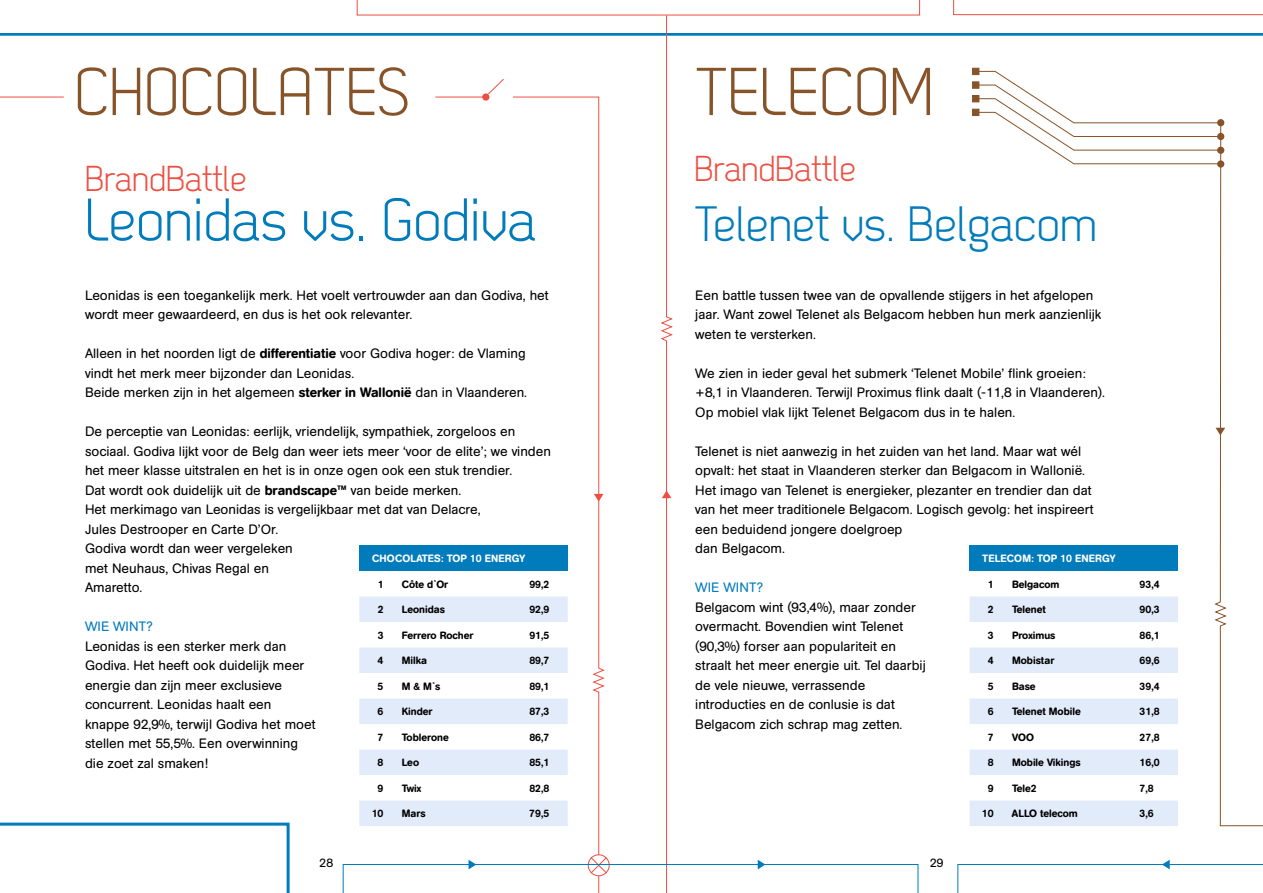
<style>
.page{position:relative;width:1263px;height:893px;background:#fff}
.page>*{position:absolute;margin:0;border:0;box-sizing:border-box;transform-origin:0 0}
.t1{font:67.5px "Dekar";color:#875329}
.t2{font:60px "Dekar";color:#007bbb}
.t3{font:49.5px "Dekar";color:#007bbb}
.t4{font:36px "Dekar";color:#ed4f42}
.t5{font:13.5px/19.5px "AG Book Rounded";color:#000}
.t6{font:13.5px "AG Book Rounded";letter-spacing:.01em;color:#007bbb}
.t7{font:12px "AG Book Rounded";color:#000}
.t8{font:500 10.5px "AG Book Rounded";color:#000}
.t9{font:500 10.5px "AG Book Rounded";letter-spacing:.02em;color:#fff}
.s1{font-weight:500}
</style>
<div class="page">
<svg style="left:356px;top:0;width:907px;height:16px"></svg>
<hr style="left:0;top:33px;width:1263px;height:3px;background:#007bbb">
<hr style="left:0;top:97px;width:64px;height:1px;background:#ed4f42">
<svg style="left:485px;top:79px;width:19px;height:21px"></svg>
<div style="left:482px;top:93px;width:7px;height:8px;border:2px solid #ed4f42;border-radius:50%"></div>
<svg style="left:513px;top:96px;width:92px;height:759px"></svg>
<svg style="left:0;top:822px;width:290px;height:71px"></svg>
<hr style="left:435px;top:97px;width:52px;height:1px;background:#ed4f42">
<div style="left:588px;top:854px;width:22px;height:22px;border:1px solid #ed4f42;border-radius:50%"></div>
<svg style="left:660px;top:15px;width:93px;height:841px"></svg>
<svg style="left:342px;top:856px;width:921px;height:37px"></svg>
<div style="left:972px;top:68px;width:7px;height:7px;background:#875329;border:1px solid #875329"></div>
<svg style="left:972px;top:71px;width:291px;height:755px"></svg>
<div style="left:1217px;top:160px;width:7px;height:8px;border:2px solid #875329;border-radius:50%"></div>
<div style="left:359px;top:545px;width:209px;height:26px;background:#007bbb"></div>
<svg style="left:513px;top:571px;width:55px;height:25px"></svg>
<svg style="left:359px;top:596px;width:209px;height:230px;fill:#e2ebfa"></svg>
<div style="left:969px;top:545px;width:209px;height:26px;background:#007bbb"></div>
<svg style="left:972px;top:571px;width:206px;height:25px"></svg>
<svg style="left:969px;top:596px;width:209px;height:230px;fill:#e2ebfa"></svg>
<h1 class="t1" style="left:74px;top:58px;width:336px">Chocolates</h1>
<h1 class="t1" style="left:695px;top:58px;width:31px">Tele</h1>
<h1 class="t1" style="left:819px;top:58px;width:116px">com</h1>
<h3 class="t4" style="left:694px;top:150px;width:163px">BrandBattle</h3>
<h3 class="t3" style="left:694px;top:199px;width:405px">Telenet vs. Belgacom</h3>
<p class="t5" style="left:695px;top:285px;width:408px">Een battle tussen twee van de opvallende stijgers in het afgelopen jaar. Want zowel Telenet als Belgacom hebben hun merk aanzienlijk weten te versterken.</p>
<p class="t5" style="left:695px;top:363px;width:411px">We zien in ieder geval het submerk ‘Telenet Mobile’ flink groeien: +8,1 in Vlaanderen. Terwijl Proximus flink daalt (-11,8 in Vlaanderen).<br>Op mobiel vlak lijkt Telenet Belgacom dus in te halen.</p>
<p class="t5" style="left:695px;top:441px;width:400px">Telenet is niet aanwezig in het zuiden van het land. Maar wat wél opvalt: het staat in Vlaanderen sterker dan Belgacom in Wallonië.<br>Het imago van Telenet is energieker, plezanter en trendier dan dat van het meer traditionele Belgacom. Logisch gevolg: het inspireert een beduidend jongere doelgroep<br>dan Belgacom.</p>
<p class="t6" style="left:695px;top:580px;width:69px">WIE WINT?</p>
<p class="t5" style="left:695px;top:597px;width:232px">Belgacom wint (93,4%), maar zonder overmacht. Bovendien wint Telenet (90,3%) forser aan populariteit en straalt het meer energie uit. Tel daarbij de vele nieuwe, verrassende introducties en de conlusie is dat Belgacom zich schrap mag zetten.</p>
<h3 class="t4" style="left:85px;top:161px;width:163px">BrandBattle</h3>
<h2 class="t2" style="left:85px;top:190px;width:454px">Leonidas vs. Godiva</h2>
<p class="t5" style="left:85px;top:285px;width:465px">Leonidas is een toegankelijk merk. Het voelt vertrouwder aan dan Godiva, het wordt meer gewaardeerd, en dus is het ook relevanter.</p>
<p class="t5" style="left:85px;top:344px;width:444px">Alleen in het noorden ligt de <span class="s1">differentiatie</span> voor Godiva hoger: de Vlaming vindt het merk meer bijzonder dan Leonidas.<br>Beide merken zijn in het algemeen <span class="s1">sterker in Wallonië</span> dan in Vlaanderen.</p>
<p class="t5" style="left:85px;top:422px;width:467px">De perceptie van Leonidas: eerlijk, vriendelijk, sympathiek, zorgeloos en sociaal. Godiva lijkt voor de Belg dan weer iets meer ‘voor de elite’; we vinden het meer klasse uitstralen en het is in onze ogen ook een stuk trendier.<br>Dat wordt ook duidelijk uit de <span class="s1">brandscape™</span> van beide merken.<br>Het merkimago van Leonidas is vergelijkbaar met dat van Delacre,<br>Jules Destrooper en Carte D’Or.<br>Godiva wordt dan weer vergeleken<br>met Neuhaus, Chivas Regal en<br>Amaretto.</p>
<p class="t6" style="left:85px;top:619px;width:69px">WIE WINT?</p>
<p class="t5" style="left:85px;top:636px;width:232px">Leonidas is een sterker merk dan<br>Godiva. Het heeft ook duidelijk meer energie dan zijn meer exclusieve concurrent. Leonidas haalt een knappe 92,9%, terwijl Godiva het moet stellen met 55,5%. Een overwinning die zoet zal smaken!</p>
<p class="t9" style="left:372px;top:552px;width:16px">Choco</p>
<p class="t9" style="left:411px;top:552px;width:44px">lates: top</p>
<p class="t9" style="left:470px;top:552px;width:57px">10 Energy</p>
<p class="t8" style="left:378px;top:578px;width:7px">1</p>
<p class="t8" style="left:402px;top:578px;width:48px">Côte d`Or</p>
<p class="t8" style="left:529px;top:578px;width:22px">99,2</p>
<p class="t8" style="left:378px;top:603px;width:7px">2</p>
<p class="t8" style="left:402px;top:603px;width:45px">Leonidas</p>
<p class="t8" style="left:529px;top:603px;width:22px">92,9</p>
<p class="t8" style="left:378px;top:629px;width:7px">3</p>
<p class="t8" style="left:402px;top:629px;width:73px">Ferrero Rocher</p>
<p class="t8" style="left:529px;top:629px;width:22px">91,5</p>
<p class="t8" style="left:378px;top:654px;width:7px">4</p>
<p class="t8" style="left:402px;top:654px;width:27px">Milka</p>
<p class="t8" style="left:529px;top:654px;width:22px">89,7</p>
<p class="t8" style="left:378px;top:680px;width:7px">5</p>
<p class="t8" style="left:402px;top:680px;width:40px">M &amp; M`s</p>
<p class="t8" style="left:529px;top:680px;width:22px">89,1</p>
<p class="t8" style="left:378px;top:705px;width:7px">6</p>
<p class="t8" style="left:402px;top:705px;width:32px">Kinder</p>
<p class="t8" style="left:529px;top:705px;width:22px">87,3</p>
<p class="t8" style="left:378px;top:731px;width:7px">7</p>
<p class="t8" style="left:402px;top:731px;width:48px">Toblerone</p>
<p class="t8" style="left:529px;top:731px;width:22px">86,7</p>
<p class="t8" style="left:378px;top:756px;width:7px">8</p>
<p class="t8" style="left:402px;top:756px;width:19px">Leo</p>
<p class="t8" style="left:529px;top:756px;width:22px">85,1</p>
<p class="t8" style="left:378px;top:782px;width:7px">9</p>
<p class="t8" style="left:402px;top:782px;width:21px">Twix</p>
<p class="t8" style="left:529px;top:782px;width:22px">82,8</p>
<p class="t8" style="left:372px;top:807px;width:13px">10</p>
<p class="t8" style="left:402px;top:807px;width:25px">Mars</p>
<p class="t8" style="left:529px;top:807px;width:22px">79,5</p>
<p class="t9" style="left:982px;top:552px;width:27px">Telecom</p>
<p class="t9" style="left:1031px;top:552px;width:14px">: top</p>
<p class="t9" style="left:1060px;top:552px;width:57px">10 Energy</p>
<p class="t8" style="left:988px;top:578px;width:7px">1</p>
<p class="t8" style="left:1012px;top:578px;width:49px">Belgacom</p>
<p class="t8" style="left:1140px;top:578px;width:22px">93,4</p>
<p class="t8" style="left:988px;top:603px;width:7px">2</p>
<p class="t8" style="left:1012px;top:603px;width:35px">Telenet</p>
<p class="t8" style="left:1140px;top:603px;width:22px">90,3</p>
<p class="t8" style="left:988px;top:629px;width:7px">3</p>
<p class="t8" style="left:1012px;top:629px;width:45px">Proximus</p>
<p class="t8" style="left:1139px;top:629px;width:22px">86,1</p>
<p class="t8" style="left:988px;top:654px;width:7px">4</p>
<p class="t8" style="left:1012px;top:654px;width:44px">Mobistar</p>
<p class="t8" style="left:1139px;top:654px;width:22px">69,6</p>
<p class="t8" style="left:988px;top:680px;width:7px">5</p>
<p class="t8" style="left:1012px;top:680px;width:25px">Base</p>
<p class="t8" style="left:1139px;top:680px;width:22px">39,4</p>
<p class="t8" style="left:988px;top:705px;width:7px">6</p>
<p class="t8" style="left:1012px;top:705px;width:70px">Telenet Mobile</p>
<p class="t8" style="left:1139px;top:705px;width:22px">31,8</p>
<p class="t8" style="left:988px;top:731px;width:7px">7</p>
<p class="t8" style="left:1012px;top:731px;width:24px">VOO</p>
<p class="t8" style="left:1139px;top:731px;width:22px">27,8</p>
<p class="t8" style="left:988px;top:756px;width:7px">8</p>
<p class="t8" style="left:1012px;top:756px;width:70px">Mobile Vikings</p>
<p class="t8" style="left:1139px;top:756px;width:22px">16,0</p>
<p class="t8" style="left:988px;top:782px;width:7px">9</p>
<p class="t8" style="left:1012px;top:782px;width:26px">Tele2</p>
<p class="t8" style="left:1139px;top:782px;width:16px">7,8</p>
<p class="t8" style="left:982px;top:807px;width:13px">10</p>
<p class="t8" style="left:1012px;top:807px;width:67px">ALLO telecom</p>
<p class="t8" style="left:1139px;top:807px;width:16px">3,6</p>
<p class="t7" style="left:320px;top:856px;width:15px">28</p>
<p class="t7" style="left:930px;top:856px;width:15px">29</p>
</div>
